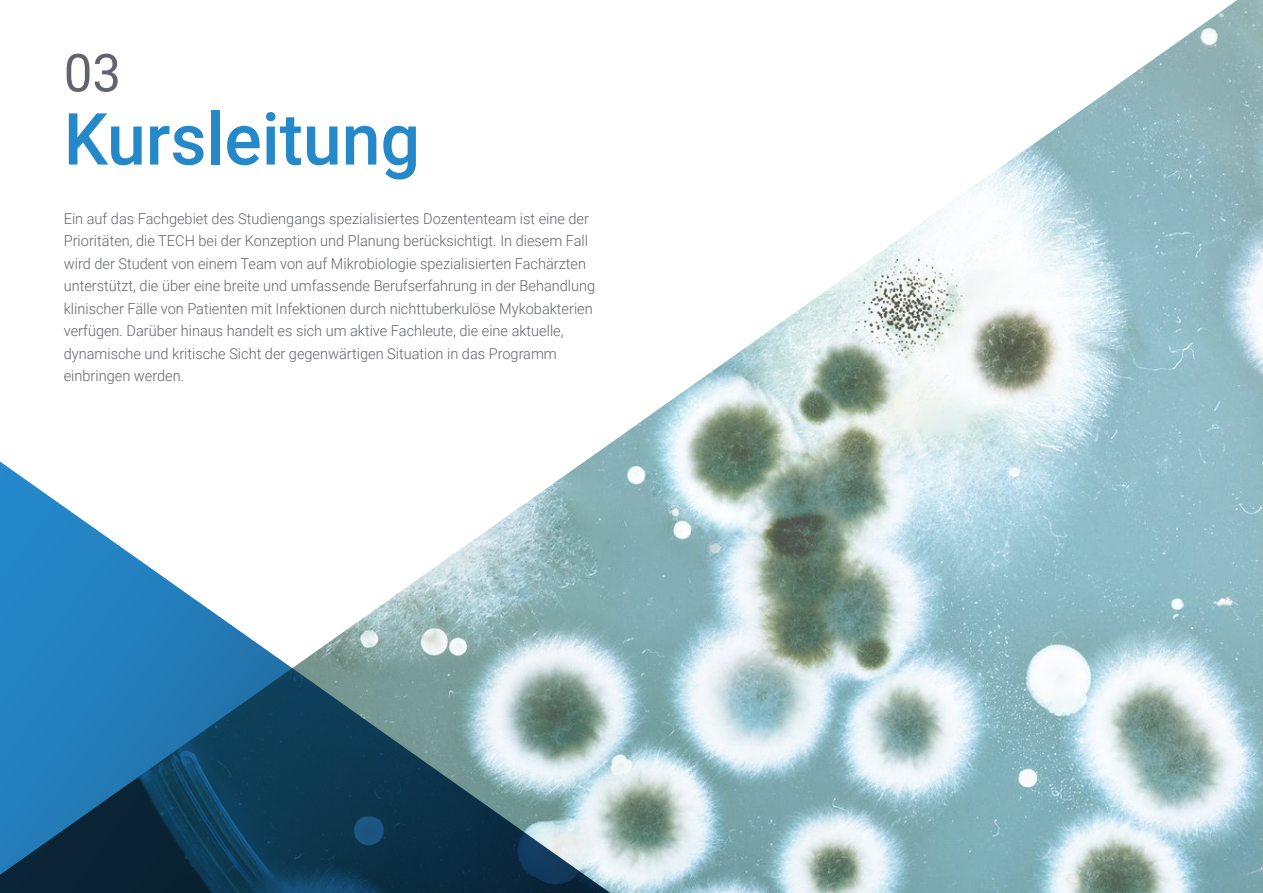
<style>
.page{position:relative;width:1263px;height:893px;background:#fff}
.page>*{position:absolute;margin:0;border:0;box-sizing:border-box;transform-origin:0 0}
.t1{font:500 72px "Roboto";color:#2488c9}
.t2{font:52.5px "Roboto";color:#61646a}
.t3{font:300 15px/22.5px "Roboto";color:#61646a}
</style>
<div class="page">
<img style="left:607px;top:0;width:656px;height:893px">
<svg style="left:0;top:446px;width:640px;height:447px"></svg>
<h2 class="t2" style="left:64px;top:36px;width:59px">03</h2>
<h1 class="t1" style="left:64px;top:89px;width:358px">Kursleitung</h1>
<p class="t3" style="left:64px;top:207px;width:533px">Ein auf das Fachgebiet des Studiengangs spezialisiertes Dozententeam ist eine der Prioritäten, die TECH bei der Konzeption und Planung berücksichtigt. In diesem Fall wird der Student von einem Team von auf Mikrobiologie spezialisierten Fachärzten unterstützt, die über eine breite und umfassende Berufserfahrung in der Behandlung klinischer Fälle von Patienten mit Infektionen durch nichttuberkulöse Mykobakterien verfügen. Darüber hinaus handelt es sich um aktive Fachleute, die eine aktuelle, dynamische und kritische Sicht der gegenwärtigen Situation in das Programm einbringen werden.</p>
</div>
